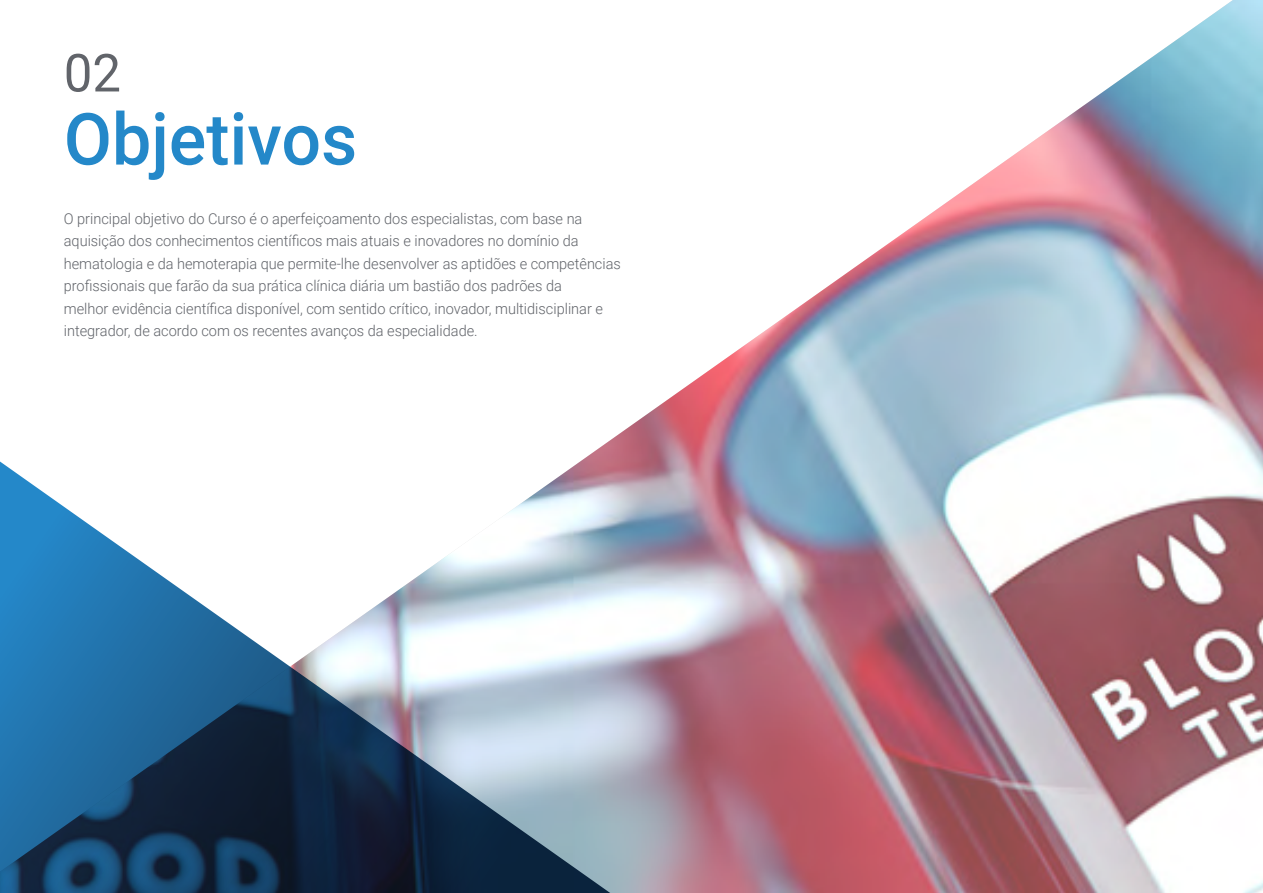
<style>
.page{position:relative;width:1263px;height:893px;background:#fff}
.page>*{position:absolute;margin:0;border:0;box-sizing:border-box;transform-origin:0 0}
.t1{font:500 72px "Roboto";color:#2488c9}
.t2{font:52.5px "Roboto";color:#61646a}
.t3{font:300 15px/22.5px "Roboto";color:#61646a}
</style>
<div class="page">
<img style="left:602px;top:0;width:661px;height:893px">
<svg style="left:0;top:446px;width:640px;height:447px"></svg>
<h2 class="t2" style="left:64px;top:36px;width:59px">02</h2>
<h1 class="t1" style="left:64px;top:89px;width:295px">Objetivos</h1>
<p class="t3" style="left:64px;top:207px;width:559px">O principal objetivo do Curso é o aperfeiçoamento dos especialistas, com base na aquisição dos conhecimentos científicos mais atuais e inovadores no domínio da hematologia e da hemoterapia que permite-lhe desenvolver as aptidões e competências profissionais que farão da sua prática clínica diária um bastião dos padrões da<br>melhor evidência científica disponível, com sentido crítico, inovador, multidisciplinar e integrador, de acordo com os recentes avanços da especialidade.</p>
</div>
